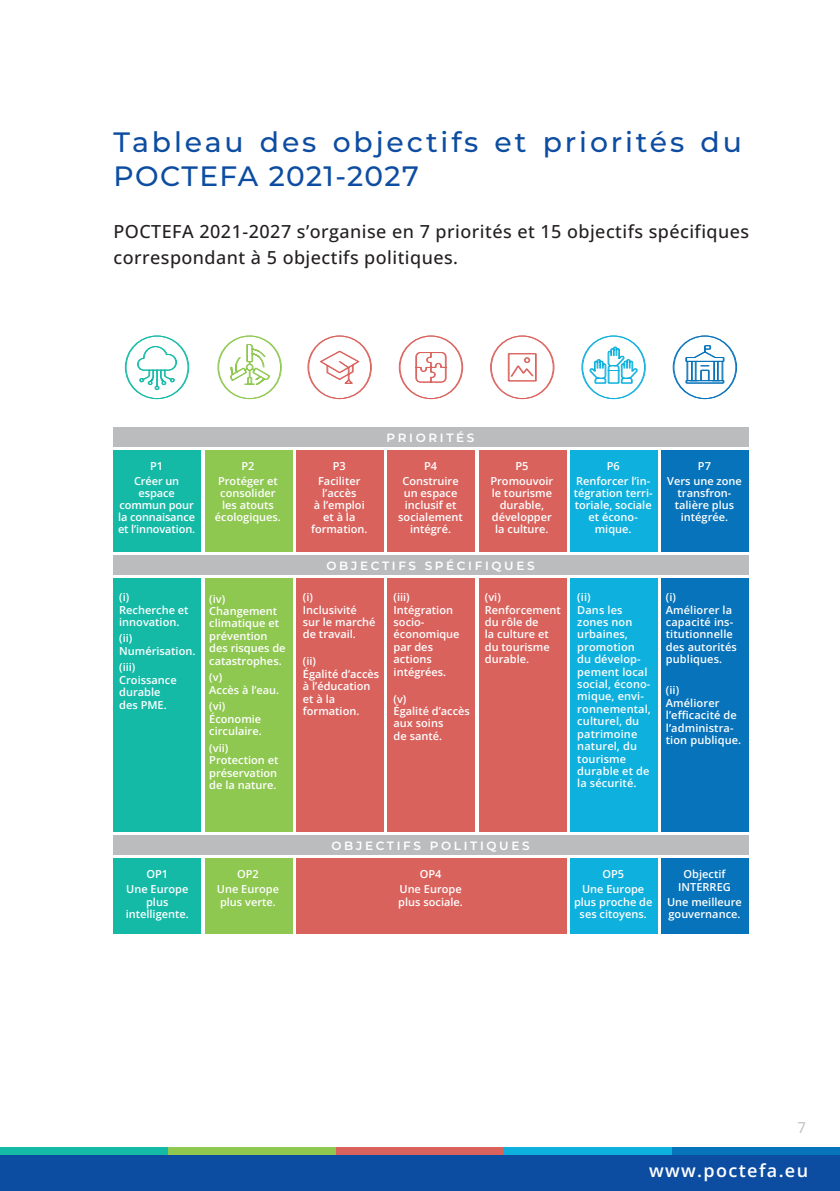
<style>
.page{position:relative;width:840px;height:1191px;background:#fff}
.page>*{position:absolute;margin:0;border:0;box-sizing:border-box;transform-origin:0 0}
.t1{font:500 28px/34px "Montserrat";letter-spacing:.1em;color:#0d4da1}
.t2{font:500 18px/26px "Open Sans";letter-spacing:.025em;color:#231f20}
.t3{font:600 18px "Open Sans";letter-spacing:.075em;color:#fff}
.t4{font:15px "Open Sans";color:#bcbdc0}
.t5{font:600 12px "Montserrat";letter-spacing:.22em;color:#fff}
.t6{font:600 11px/12.4px "Open Sans";color:#fff}
</style>
<div class="page">
<svg style="left:124px;top:335px;width:65px;height:64px"></svg>
<svg style="left:217px;top:335px;width:65px;height:64px"></svg>
<svg style="left:490px;top:335px;width:64px;height:64px"></svg>
<svg style="left:307px;top:335px;width:65px;height:64px"></svg>
<svg style="left:398px;top:335px;width:65px;height:64px"></svg>
<div style="left:672px;top:335px;width:63px;height:64px;border:1px solid #0773bb;border-radius:50%"></div>
<svg style="left:685px;top:345px;width:39px;height:39px"></svg>
<div style="left:581px;top:335px;width:63px;height:64px;border:1px solid #0eb0dd;border-radius:50%"></div>
<svg style="left:588px;top:346px;width:50px;height:38px"></svg>
<div style="left:113px;top:427px;width:635px;height:20px;background:#bbbcbe"></div>
<div style="left:113px;top:555px;width:635px;height:20px;background:#bbbcbe"></div>
<div style="left:113px;top:835px;width:635px;height:20px;background:#bbbcbe"></div>
<div style="left:113px;top:858px;width:88px;height:76px;background:#15baa7"></div>
<div style="left:113px;top:451px;width:88px;height:101px;background:#15baa7"></div>
<div style="left:113px;top:578px;width:88px;height:254px;background:#15baa7"></div>
<div style="left:205px;top:858px;width:87px;height:76px;background:#8fc851"></div>
<div style="left:205px;top:451px;width:87px;height:101px;background:#8fc851"></div>
<div style="left:205px;top:578px;width:87px;height:254px;background:#8fc851"></div>
<div style="left:569px;top:858px;width:88px;height:76px;background:#0eb0dd"></div>
<div style="left:569px;top:451px;width:88px;height:101px;background:#0eb0dd"></div>
<div style="left:569px;top:578px;width:88px;height:254px;background:#0eb0dd"></div>
<div style="left:661px;top:858px;width:87px;height:76px;background:#0773bb"></div>
<div style="left:661px;top:451px;width:87px;height:101px;background:#0773bb"></div>
<div style="left:661px;top:578px;width:87px;height:254px;background:#0773bb"></div>
<div style="left:296px;top:858px;width:270px;height:76px;background:#da625d"></div>
<div style="left:296px;top:451px;width:88px;height:101px;background:#da625d"></div>
<div style="left:296px;top:578px;width:88px;height:254px;background:#da625d"></div>
<div style="left:387px;top:451px;width:88px;height:101px;background:#da625d"></div>
<div style="left:387px;top:578px;width:88px;height:254px;background:#da625d"></div>
<div style="left:478px;top:451px;width:88px;height:101px;background:#da625d"></div>
<div style="left:478px;top:578px;width:88px;height:254px;background:#da625d"></div>
<div style="left:0;top:1147px;width:168px;height:44px;background:#15baa7"></div>
<div style="left:168px;top:1147px;width:168px;height:44px;background:#8fc851"></div>
<div style="left:336px;top:1147px;width:167px;height:44px;background:#da625d"></div>
<div style="left:503px;top:1147px;width:168px;height:44px;background:#0eb0dd"></div>
<div style="left:671px;top:1147px;width:168px;height:44px;background:#0773bb"></div>
<div style="left:0;top:1155px;width:839px;height:36px;background:#0d4da1"></div>
<p class="t1" style="left:113px;top:124px;width:629px">Tableau des objectifs et priorités du<br>POCTEFA 2021-2027</p>
<p class="t2" style="left:113px;top:218px;width:637px">POCTEFA 2021-2027 s’organise en 7 priorités et 15 objectifs spécifiques correspondant à 5 objectifs politiques.</p>
<p class="t6" style="left:150px;top:459px;width:14px">P1</p>
<p class="t6" style="left:118px;top:474px;width:79px;text-align:center">Créer un espace commun pour la connaisance et l’innovation.</p>
<p class="t6" style="left:241px;top:459px;width:15px">P2</p>
<p class="t6" style="left:218px;top:474px;width:61px">Protéger et consolider</p>
<p class="t6" style="left:215px;top:498px;width:67px;text-align:center">les atouts écologiques.</p>
<p class="t6" style="left:119px;top:591px;width:12px">(i)</p>
<p class="t6" style="left:119px;top:603px;width:71px">Recherche et innovation.</p>
<p class="t6" style="left:119px;top:632px;width:15px">(ii)</p>
<p class="t6" style="left:119px;top:644px;width:78px">Numérisation.</p>
<p class="t6" style="left:119px;top:661px;width:18px">(iii)</p>
<p class="t6" style="left:119px;top:673px;width:59px">Croissance durable des PME.</p>
<p class="t6" style="left:209px;top:592px;width:17px">(iv)</p>
<p class="t6" style="left:209px;top:604px;width:78px">Changement climatique et prévention des risques de catastrophes.</p>
<p class="t6" style="left:209px;top:671px;width:14px">(v)</p>
<p class="t6" style="left:209px;top:683px;width:71px">Accès à l’eau.</p>
<p class="t6" style="left:209px;top:700px;width:17px">(vi)</p>
<p class="t6" style="left:209px;top:712px;width:54px">Économie circulaire.</p>
<p class="t6" style="left:209px;top:741px;width:20px">(vii)</p>
<p class="t6" style="left:209px;top:753px;width:71px;text-align:justify">Protection et préservation de la nature.</p>
<p class="t5" style="left:386px;top:430px;width:89px">PRIORITÉS</p>
<p class="t6" style="left:332px;top:459px;width:15px">P3</p>
<p class="t6" style="left:318px;top:474px;width:44px">Faciliter</p>
<p class="t6" style="left:322px;top:486px;width:36px">l’accès</p>
<p class="t6" style="left:313px;top:498px;width:52px">à l’emploi</p>
<p class="t6" style="left:311px;top:510px;width:58px;text-align:center">et à la formation.</p>
<p class="t6" style="left:424px;top:459px;width:15px">P4</p>
<p class="t6" style="left:402px;top:474px;width:58px">Construire</p>
<p class="t6" style="left:398px;top:486px;width:66px;text-align:center">un espace inclusif et socialement</p>
<p class="t6" style="left:410px;top:522px;width:42px">intégré.</p>
<p class="t6" style="left:515px;top:459px;width:15px">P5</p>
<p class="t6" style="left:490px;top:474px;width:64px;text-align:center">Promouvoir le tourisme durable, développer la culture.</p>
<p class="t6" style="left:606px;top:459px;width:15px">P6</p>
<p class="t6" style="left:573px;top:474px;width:80px">Renforcer l’in&shy;tégration terri&shy;toriale, sociale</p>
<p class="t6" style="left:588px;top:510px;width:51px;text-align:center">et écono&shy;mique.</p>
<p class="t5" style="left:326px;top:557px;width:209px">OBJECTIFS SPÉCIFIQUES</p>
<p class="t6" style="left:303px;top:591px;width:12px">(i)</p>
<p class="t6" style="left:303px;top:603px;width:74px">Inclusivité sur le marché de travail.</p>
<p class="t6" style="left:303px;top:655px;width:15px">(ii)</p>
<p class="t6" style="left:303px;top:667px;width:78px">Égalité d’accès à l’éducation et à la formation.</p>
<p class="t6" style="left:393px;top:591px;width:18px">(iii)</p>
<p class="t6" style="left:393px;top:603px;width:67px">Intégration socio&shy;économique</p>
<p class="t6" style="left:393px;top:640px;width:54px">par des actions intégrées.</p>
<p class="t6" style="left:393px;top:692px;width:14px">(v)</p>
<p class="t6" style="left:393px;top:704px;width:78px">Égalité d’accès aux soins<br>de santé.</p>
<p class="t6" style="left:484px;top:591px;width:17px">(vi)</p>
<p class="t6" style="left:484px;top:603px;width:77px">Renforcement du rôle de<br>la culture et du tourisme durable.</p>
<p class="t6" style="left:577px;top:591px;width:15px">(ii)</p>
<p class="t6" style="left:577px;top:603px;width:75px">Dans les zones non urbaines, promotion du dévelop&shy;pement local social, écono&shy;mique, envi&shy;ronnemental, culturel, du patrimoine naturel, du tourisme durable et de la sécurité.</p>
<p class="t6" style="left:697px;top:459px;width:15px">P7</p>
<p class="t6" style="left:666px;top:474px;width:76px;text-align:center">Vers une zone transfron&shy;talière plus intégrée.</p>
<p class="t6" style="left:665px;top:591px;width:12px">(i)</p>
<p class="t6" style="left:665px;top:603px;width:73px">Améliorer la capacité ins&shy;titutionnelle des autorités publiques.</p>
<p class="t6" style="left:665px;top:684px;width:15px">(ii)</p>
<p class="t6" style="left:665px;top:696px;width:77px">Améliorer l’efficacité de l’administra&shy;tion publique.</p>
<p class="t6" style="left:146px;top:867px;width:23px">OP1</p>
<p class="t6" style="left:126px;top:883px;width:65px;text-align:center">Une Europe plus intelligente.</p>
<p class="t6" style="left:237px;top:867px;width:23px">OP2</p>
<p class="t6" style="left:217px;top:883px;width:64px">Une Europe</p>
<p class="t6" style="left:220px;top:895px;width:57px">plus verte.</p>
<p class="t5" style="left:331px;top:837px;width:199px">OBJECTIFS POLITIQUES</p>
<p class="t6" style="left:419px;top:867px;width:23px">OP4</p>
<p class="t6" style="left:399px;top:883px;width:64px">Une Europe</p>
<p class="t6" style="left:398px;top:895px;width:66px">plus sociale.</p>
<p class="t6" style="left:602px;top:867px;width:23px">OP5</p>
<p class="t6" style="left:573px;top:883px;width:80px;text-align:center">Une Europe plus proche de ses citoyens.</p>
<p class="t6" style="left:683px;top:867px;width:43px">Objectif</p>
<p class="t6" style="left:677px;top:880px;width:54px">INTERREG</p>
<p class="t6" style="left:666px;top:895px;width:76px">Une meilleure</p>
<p class="t6" style="left:668px;top:907px;width:73px">gouvernance.</p>
<h3 class="t4" style="left:796px;top:1117px;width:10px">7</h3>
<h2 class="t3" style="left:648px;top:1157px;width:160px">www.poctefa.eu</h2>
</div>
